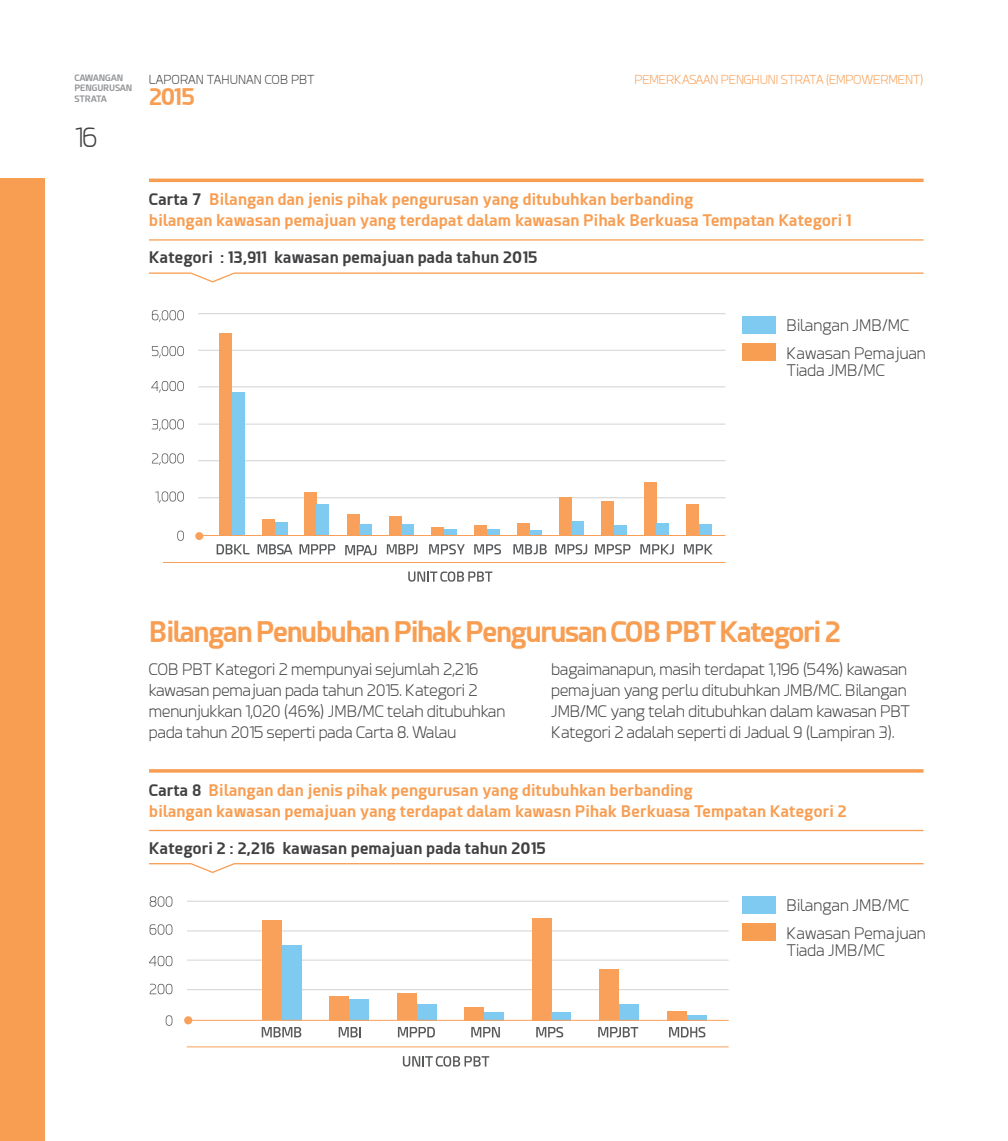
<style>
.page{position:relative;width:1008px;height:1141px;background:#fff}
.page>*{position:absolute;margin:0;border:0;box-sizing:border-box;transform-origin:0 0}
.t1{font:700 28px "Esphimere";letter-spacing:-.06em;color:#f89e53}
.t2{font:300 26.25px "Esphimere";color:#414042}
.t3{font:700 22.75px "Esphimere";color:#f89e53}
.t4{font:300 15.75px/21px "Esphimere";letter-spacing:-.01em;color:#414042}
.t5{font:700 15.75px/21px "Esphimere";color:#f89e53}
.t6{font:700 15.75px "Esphimere";color:#414042}
.t7{font:300 12.25px "Esphimere";letter-spacing:-.02em;color:#f89e53}
.t8{font:300 12.25px "Esphimere";color:#414042}
.t9{font:700 8.75px/10.5px "Esphimere";letter-spacing:-.02em;color:#939598}
.s1{color:#414042}
</style>
<div class="page">
<div style="left:0;top:179px;width:45px;height:962px;background:#f89e53"></div>
<hr style="left:149px;top:179px;width:774px;height:3px;background:#f89e53">
<hr style="left:149px;top:239px;width:774px;height:2px;background:#f89e53">
<svg style="left:149px;top:272px;width:775px;height:11px"></svg>
<svg style="left:149px;top:769px;width:774px;height:4px;background:#f8a968"></svg>
<hr style="left:149px;top:830px;width:774px;height:1px;background:#f89e53">
<svg style="left:149px;top:863px;width:775px;height:10px"></svg>
<hr style="left:187px;top:901px;width:541px;height:1px;background:#d1d3d4">
<hr style="left:187px;top:930px;width:541px;height:1px;background:#d1d3d4">
<hr style="left:187px;top:960px;width:541px;height:1px;background:#d1d3d4">
<hr style="left:187px;top:989px;width:541px;height:1px;background:#d1d3d4">
<svg style="left:150px;top:896px;width:22px;height:11px"></svg>
<svg style="left:149px;top:924px;width:23px;height:11px"></svg>
<svg style="left:149px;top:956px;width:23px;height:10px"></svg>
<svg style="left:150px;top:984px;width:22px;height:10px"></svg>
<svg style="left:166px;top:1015px;width:6px;height:11px"></svg>
<svg style="left:402px;top:1056px;width:87px;height:11px"></svg>
<hr style="left:187px;top:1046px;width:541px;height:1px;background:#f9a05a">
<div style="left:184px;top:1016px;width:8px;height:8px;background:#f9a05a;border-radius:50%"></div>
<div style="left:262px;top:921px;width:19px;height:99px;background:#f9a05a"></div>
<div style="left:281px;top:945px;width:20px;height:75px;background:#7ecaf1"></div>
<div style="left:329px;top:996px;width:20px;height:24px;background:#f9a05a"></div>
<div style="left:349px;top:999px;width:20px;height:21px;background:#7ecaf1"></div>
<div style="left:397px;top:993px;width:20px;height:27px;background:#f9a05a"></div>
<div style="left:417px;top:1004px;width:19px;height:16px;background:#7ecaf1"></div>
<div style="left:599px;top:969px;width:20px;height:51px;background:#f9a05a"></div>
<div style="left:619px;top:1004px;width:19px;height:16px;background:#7ecaf1"></div>
<div style="left:464px;top:1007px;width:20px;height:13px;background:#f9a05a"></div>
<div style="left:484px;top:1012px;width:20px;height:8px;background:#7ecaf1"></div>
<div style="left:666px;top:1011px;width:20px;height:9px;background:#f9a05a"></div>
<div style="left:686px;top:1015px;width:20px;height:5px;background:#7ecaf1"></div>
<div style="left:531px;top:918px;width:20px;height:102px;background:#f9a05a"></div>
<div style="left:551px;top:1012px;width:20px;height:8px;background:#7ecaf1"></div>
<hr style="left:187px;top:1020px;width:541px;height:1px;background:#f9a05a">
<svg style="left:261px;top:1027px;width:40px;height:10px"></svg>
<svg style="left:338px;top:1027px;width:23px;height:10px"></svg>
<svg style="left:398px;top:1027px;width:37px;height:10px"></svg>
<svg style="left:471px;top:1027px;width:28px;height:10px"></svg>
<svg style="left:536px;top:1027px;width:27px;height:10px"></svg>
<svg style="left:598px;top:1027px;width:40px;height:10px"></svg>
<svg style="left:669px;top:1027px;width:36px;height:10px"></svg>
<div style="left:742px;top:896px;width:33px;height:18px;background:#7ecaf1"></div>
<div style="left:742px;top:316px;width:33px;height:18px;background:#7ecaf1"></div>
<div style="left:742px;top:923px;width:33px;height:18px;background:#f89e53"></div>
<div style="left:742px;top:343px;width:33px;height:18px;background:#f89e53"></div>
<svg style="left:216px;top:544px;width:33px;height:10px"></svg>
<svg style="left:299px;top:544px;width:36px;height:10px"></svg>
<svg style="left:429px;top:544px;width:35px;height:10px"></svg>
<svg style="left:408px;top:571px;width:84px;height:11px"></svg>
<svg style="left:257px;top:544px;width:35px;height:10px"></svg>
<svg style="left:386px;top:544px;width:31px;height:10px"></svg>
<svg style="left:555px;top:544px;width:32px;height:10px"></svg>
<svg style="left:513px;top:544px;width:33px;height:10px"></svg>
<svg style="left:595px;top:544px;width:35px;height:10px"></svg>
<svg style="left:474px;top:544px;width:27px;height:10px"></svg>
<svg style="left:640px;top:544px;width:33px;height:10px"></svg>
<svg style="left:684px;top:544px;width:28px;height:10px"></svg>
<svg style="left:345px;top:545px;width:31px;height:10px"></svg>
<hr style="left:198px;top:313px;width:527px;height:1px;background:#d1d3d4">
<hr style="left:198px;top:350px;width:527px;height:1px;background:#d1d3d4">
<hr style="left:198px;top:386px;width:527px;height:1px;background:#d1d3d4">
<hr style="left:198px;top:424px;width:527px;height:1px;background:#d1d3d4">
<hr style="left:198px;top:460px;width:527px;height:1px;background:#d1d3d4">
<hr style="left:198px;top:497px;width:527px;height:1px;background:#d1d3d4">
<svg style="left:152px;top:310px;width:32px;height:12px"></svg>
<svg style="left:152px;top:346px;width:32px;height:12px"></svg>
<svg style="left:151px;top:381px;width:33px;height:12px"></svg>
<svg style="left:152px;top:419px;width:32px;height:12px"></svg>
<svg style="left:152px;top:453px;width:32px;height:12px"></svg>
<svg style="left:155px;top:491px;width:29px;height:12px"></svg>
<svg style="left:177px;top:531px;width:7px;height:10px"></svg>
<hr style="left:163px;top:562px;width:562px;height:1px;background:#f9a05a">
<div style="left:195px;top:532px;width:8px;height:8px;background:#f9a05a;border-radius:50%"></div>
<div style="left:220px;top:333px;width:12px;height:202px;background:#f9a05a"></div>
<div style="left:232px;top:392px;width:12px;height:143px;background:#7ecaf1"></div>
<div style="left:262px;top:519px;width:13px;height:16px;background:#f9a05a"></div>
<div style="left:275px;top:522px;width:12px;height:13px;background:#7ecaf1"></div>
<div style="left:304px;top:492px;width:12px;height:43px;background:#f9a05a"></div>
<div style="left:316px;top:504px;width:12px;height:31px;background:#7ecaf1"></div>
<div style="left:347px;top:514px;width:12px;height:21px;background:#f9a05a"></div>
<div style="left:359px;top:524px;width:13px;height:11px;background:#7ecaf1"></div>
<div style="left:389px;top:516px;width:12px;height:19px;background:#f9a05a"></div>
<div style="left:401px;top:524px;width:13px;height:11px;background:#7ecaf1"></div>
<div style="left:558px;top:497px;width:13px;height:38px;background:#f9a05a"></div>
<div style="left:571px;top:521px;width:12px;height:14px;background:#7ecaf1"></div>
<div style="left:601px;top:501px;width:13px;height:34px;background:#f9a05a"></div>
<div style="left:614px;top:525px;width:12px;height:10px;background:#7ecaf1"></div>
<div style="left:643px;top:482px;width:13px;height:53px;background:#f9a05a"></div>
<div style="left:656px;top:523px;width:12px;height:12px;background:#7ecaf1"></div>
<div style="left:686px;top:504px;width:12px;height:31px;background:#f9a05a"></div>
<div style="left:698px;top:524px;width:13px;height:11px;background:#7ecaf1"></div>
<div style="left:474px;top:525px;width:12px;height:10px;background:#f9a05a"></div>
<div style="left:486px;top:529px;width:13px;height:6px;background:#7ecaf1"></div>
<div style="left:516px;top:523px;width:13px;height:12px;background:#f9a05a"></div>
<div style="left:529px;top:530px;width:12px;height:5px;background:#7ecaf1"></div>
<div style="left:431px;top:527px;width:13px;height:8px;background:#f9a05a"></div>
<div style="left:444px;top:529px;width:12px;height:6px;background:#7ecaf1"></div>
<hr style="left:198px;top:535px;width:527px;height:1px;background:#f9a05a">
<p class="t9" style="left:74px;top:72px;width:59px">CAWANGAN<br>PENGURUSAN<br>STRATA</p>
<p class="t8" style="left:149px;top:72px;width:167px">LAPORAN TAHUNAN COB PBT</p>
<h3 class="t3" style="left:149px;top:82px;width:48px">2015</h3>
<h2 class="t2" style="left:74px;top:122px;width:25px">16</h2>
<p class="t7" style="left:634px;top:72px;width:290px">PEMERKASAAN PENGHUNI STRATA (EMPOWERMENT)</p>
<p class="t5" style="left:149px;top:189px;width:704px"><span class="s1">Carta 7</span> Bilangan dan jenis pihak pengurusan yang ditubuhkan berbanding<br>bilangan kawasan pemajuan yang terdapat dalam kawasan Pihak Berkuasa Tempatan Kategori 1</p>
<p class="t6" style="left:149px;top:248px;width:390px">Kategori : 13,911 kawasan pemajuan pada tahun 2015</p>
<p class="t4" style="left:786px;top:311px;width:141px;line-height:28px">Bilangan JMB/MC<br>Kawasan Pemajuan</p>
<p class="t4" style="left:786px;top:360px;width:100px">Tiada JMB/MC</p>
<h1 class="t1" style="left:149px;top:614px;width:693px">Bilangan Penubuhan Pihak Pengurusan COB PBT Kategori 2</h1>
<p class="t4" style="left:149px;top:659px;width:358px">COB PBT Kategori 2 mempunyai sejumlah 2,216 kawasan pemajuan pada tahun 2015. Kategori 2 menunjukkan 1,020 (46%) JMB/MC telah ditubuhkan pada tahun 2015 seperti pada Carta 8. Walau</p>
<p class="t4" style="left:551px;top:659px;width:360px">bagaimanapun, masih terdapat 1,196 (54%) kawasan pemajuan yang perlu ditubuhkan JMB/MC. Bilangan JMB/MC yang telah ditubuhkan dalam kawasan PBT Kategori 2 adalah seperti di Jadual 9 (Lampiran 3).</p>
<p class="t5" style="left:149px;top:780px;width:699px"><span class="s1">Carta 8</span> Bilangan dan jenis pihak pengurusan yang ditubuhkan berbanding<br>bilangan kawasan pemajuan yang terdapat dalam kawasn Pihak Berkuasa Tempatan Kategori 2</p>
<p class="t6" style="left:149px;top:838px;width:398px">Kategori 2 : 2,216 kawasan pemajuan pada tahun 2015</p>
<p class="t4" style="left:786px;top:891px;width:141px;line-height:28px">Bilangan JMB/MC<br>Kawasan Pemajuan</p>
<p class="t4" style="left:786px;top:940px;width:100px">Tiada JMB/MC</p>
</div>
